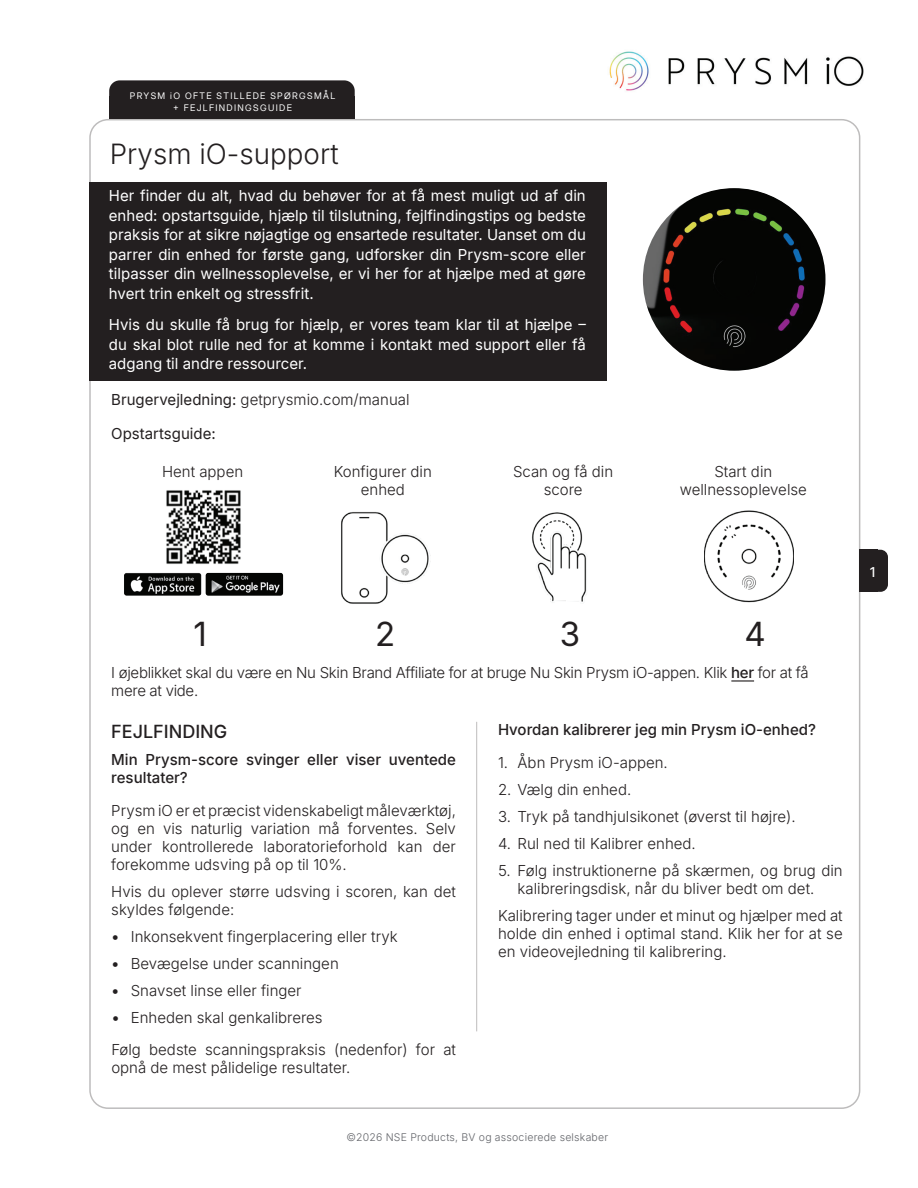
<style>
.page{position:relative;width:918px;height:1188px;background:#fff}
.page>*{position:absolute;margin:0;border:0;box-sizing:border-box;transform-origin:0 0}
.t1{font:33px "Inter";color:#231f20}
.t2{font:300 27.75px "Inter";color:#231f20}
.t3{font:500 18px "Inter";color:#231f20}
.t4{font:300 15px/18px "Inter";color:#231f20;text-align:center}
.t5{font:15px/19.5px "Inter";color:#fff;text-align:justify}
.t6{font:300 15px/18px "Inter";letter-spacing:-.02em;color:#231f20}
.t7{font:500 15px/18px "Inter";color:#231f20}
.t8{font:15px "Inter";color:#231f20}
.t9{font:500 13.5px "Inter Display";color:#fff}
.t10{font:300 10.5px "Inter";letter-spacing:.02em;color:#626469}
.t11{font:9px/12px "Inter Display";letter-spacing:.15em;color:#fff;text-align:center}
.s1{font-weight:400}
.s2{font-weight:500}
</style>
<div class="page">
<img style="left:609px;top:51px;width:255px;height:40px">
<div style="left:859px;top:550px;width:19px;height:42px;background:#231f20"></div>
<div style="left:860px;top:550px;width:28px;height:42px;background:#231f20;border-radius:8px"></div>
<img style="left:643px;top:188px;width:182px;height:183px;border-radius:91px">
<img style="left:166px;top:490px;width:75px;height:74px">
<img style="left:124px;top:573px;width:77px;height:23px">
<img style="left:206px;top:573px;width:77px;height:23px">
<img style="left:341px;top:512px;width:90px;height:92px">
<img style="left:532px;top:512px;width:55px;height:90px">
<img style="left:704px;top:510px;width:90px;height:93px">
<div style="left:109px;top:80px;width:246px;height:39px;background:#231f20;border-radius:10px"></div>
<div style="left:109px;top:97px;width:246px;height:22px;background:#231f20"></div>
<hr style="left:731px;top:680px;width:23px;height:2px;background:#231f20">
<div style="left:89px;top:182px;width:518px;height:199px;background:#231f20"></div>
<hr style="left:476px;top:722px;width:1px;height:309px;background:#231f20">
<p class="t11" style="left:130px;top:89px;width:207px">PRYSM iO OFTE STILLEDE SPØRGSMÅL + FEJLFINDINGSGUIDE</p>
<h2 class="t2" style="left:110px;top:134px;width:230px">Prysm iO-support</h2>
<p class="t5" style="left:109px;top:185px;width:478px">Her finder du alt, hvad du behøver for at få mest muligt ud af din enhed: opstartsguide, hjælp til tilslutning, fejlfindingstips og bedste praksis for at sikre nøjagtige og ensartede resultater. Uanset om du parrer din enhed for første gang, udforsker din Prysm-score eller tilpasser din wellnessoplevelse, er vi her for at hjælpe med at gøre hvert trin enkelt og stressfrit.</p>
<p class="t5" style="left:109px;top:314px;width:479px">Hvis du skulle få brug for hjælp, er vores team klar til at hjælpe – du skal blot rulle ned for at komme i kontakt med support eller få adgang til andre ressourcer.</p>
<p class="t4" style="left:111px;top:390px;width:300px"><span class="s1">Brugervejledning:</span> getprysmio.com/manual</p>
<p class="t8" style="left:111px;top:422px;width:106px">Opstartsguide:</p>
<p class="t4" style="left:162px;top:462px;width:83px">Hent appen</p>
<p class="t4" style="left:334px;top:462px;width:100px">Konfigurer din enhed</p>
<p class="t4" style="left:513px;top:462px;width:102px">Scan og få din score</p>
<p class="t4" style="left:680px;top:462px;width:129px">Start din wellnessoplevelse</p>
<h1 class="t1" style="left:193px;top:610px;width:15px">1</h1>
<h1 class="t1" style="left:375px;top:610px;width:22px">2</h1>
<h1 class="t1" style="left:560px;top:610px;width:22px">3</h1>
<h1 class="t1" style="left:744px;top:610px;width:23px">4</h1>
<p class="t6" style="left:111px;top:664px;width:699px">I øjeblikket skal du være en Nu Skin Brand Affiliate for at bruge Nu Skin Prysm iO-appen. Klik <span class="s2">her</span> for at få mere at vide.</p>
<p class="t3" style="left:111px;top:718px;width:118px">FEJLFINDING</p>
<p class="t7" style="left:111px;top:750px;width:346px">Min Prysm-score svinger eller viser uventede resultater?</p>
<p class="t4" style="left:111px;top:801px;width:346px;text-align:justify">Prysm iO er et præcist videnskabeligt måleværktøj, og en vis naturlig variation må forventes. Selv under kontrollerede laboratorieforhold kan der forekomme udsving på op til 10%.</p>
<p class="t4" style="left:111px;top:882px;width:346px;text-align:left">Hvis du oplever større udsving i scoren, kan det skyldes følgende:</p>
<p class="t4" style="left:111px;top:927px;width:288px"><span class="s1">•</span> Inkonsekvent fingerplacering eller tryk</p>
<p class="t4" style="left:111px;top:954px;width:229px"><span class="s1">•</span> Bevægelse under scanningen</p>
<p class="t4" style="left:111px;top:981px;width:192px"><span class="s1">•</span> Snavset linse eller finger</p>
<p class="t4" style="left:111px;top:1001px;width:346px;line-height:31.5px;text-align:left"><span class="s1">•</span> Enheden skal genkalibreres<br>Følg bedste scanningspraksis (nedenfor) for at</p>
<p class="t4" style="left:111px;top:1058px;width:241px">opnå de mest pålidelige resultater.</p>
<p class="t7" style="left:498px;top:720px;width:319px">Hvordan kalibrerer jeg min Prysm iO-enhed?</p>
<p class="t4" style="left:498px;top:753px;width:171px">1. Åbn Prysm iO-appen.</p>
<p class="t4" style="left:498px;top:780px;width:135px">2. Vælg din enhed.</p>
<p class="t4" style="left:498px;top:807px;width:299px">3. Tryk på tandhjulsikonet (øverst til højre).</p>
<p class="t4" style="left:498px;top:834px;width:199px">4. Rul ned til Kalibrer enhed.</p>
<p class="t4" style="left:498px;top:861px;width:346px">5. Følg instruktionerne på skærmen, og brug din kalibreringsdisk, når du bliver bedt om det.</p>
<p class="t4" style="left:498px;top:906px;width:346px;text-align:justify">Kalibrering tager under et minut og hjælper med at holde din enhed i optimal stand. Klik her for at se en videovejledning til kalibrering.</p>
<p class="t10" style="left:346px;top:1129px;width:263px">©2026 NSE Products, BV og associerede selskaber</p>
<p class="t9" style="left:870px;top:561px;width:7px">1</p>
</div>
